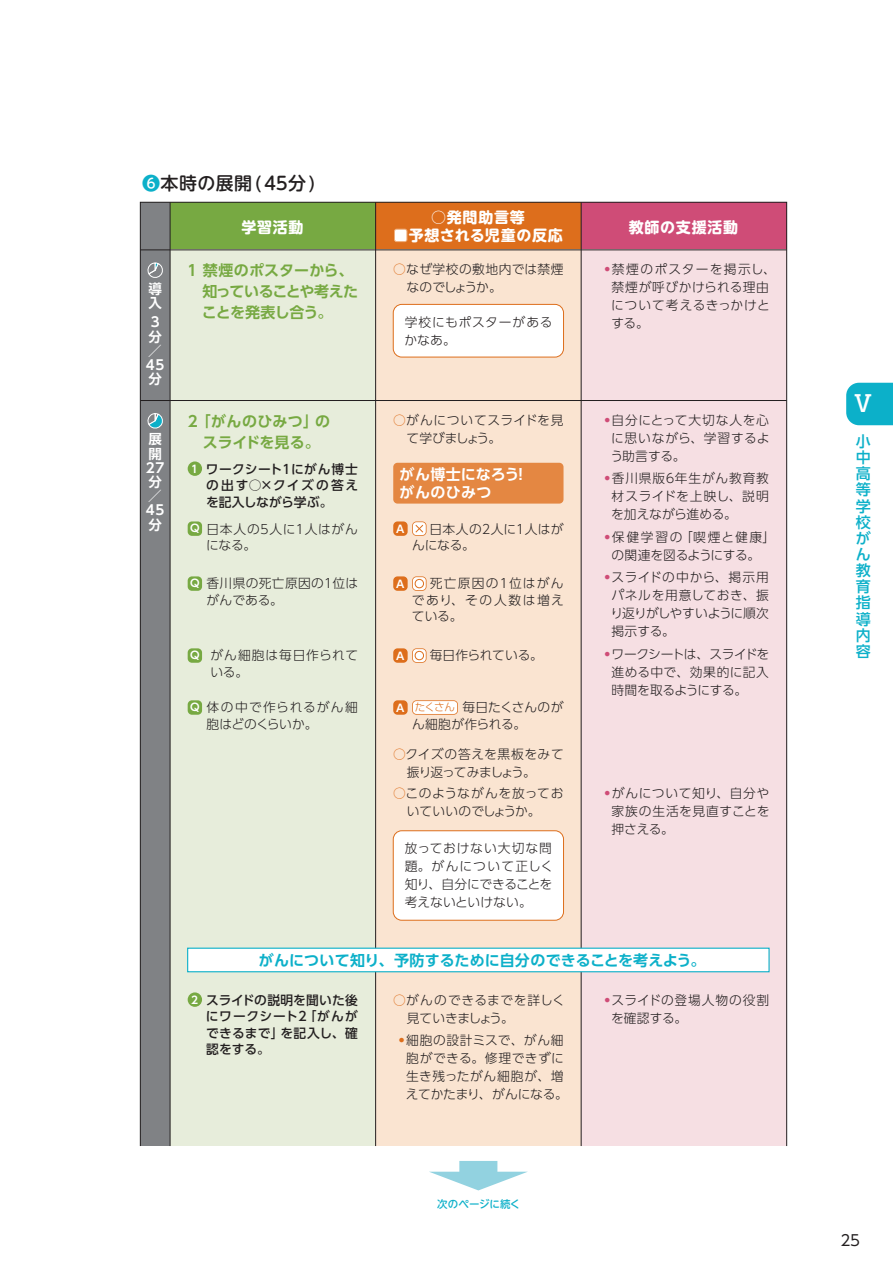
<style>
.page{position:relative;width:893px;height:1263px;background:#fff}
.page>*{position:absolute;margin:0;border:0;box-sizing:border-box;transform-origin:0 0}
.t1{font:500 22.5px "UD Shin Go Pro";color:#fff}
.t2{font:500 18px "UD Shin M Go Pro";letter-spacing:.02em;color:#231f20}
.t3{font:700 15px/21px "UD Shin Go Pro De";letter-spacing:-.02em;color:#77a942;text-align:center}
.t4{font:700 15px "UD Shin Go Pro De";letter-spacing:.005em;color:#0cb0c9}
.t5{font:700 15px/18px "UD Shin M Go Pro";letter-spacing:.05em;color:#fff;text-align:center}
.t6{font:700 15px/21px "UD Shin Go Pro De";letter-spacing:.01em;color:#77a942}
.t7{font:700 15px/18px "UD Shin Go Pro De";letter-spacing:.02em;color:#fff}
.t8{font:500 15px/16.2px "UD Shin Go Pro";color:#0cb0c9;text-align:justify}
.t9{font:15px "MO Clear Tone SG";color:#231f20}
.t10{font:700 13.5px/14.1px "UD Shin Go Pro De";color:#fff}
.t11{font:13.5px "Koz Go Pro";color:#fff}
.t12{font:300 12.75px/18px "UD Shin Go Pro";letter-spacing:.025em;color:#231f20;text-align:justify}
.t13{font:500 12.75px/16.5px "UD Shin Go Pro";letter-spacing:.02em;color:#231f20;text-align:justify}
.t14{font:300 12.75px/18px "UD Shin Go Pro";letter-spacing:.005em;color:#231f20}
.t15{font:300 12.75px/18px "UD Shin Go Pro";letter-spacing:.06em;color:#231f20}
.t16{font:300 12.75px/18px "UD Shin Go Pro";letter-spacing:.05em;color:#231f20}
.t17{font:300 12.75px/16.5px "UD Shin Go Pro";letter-spacing:-.01em;color:#231f20}
.t18{font:300 12.75px/16.5px "UD Shin Go Pro";letter-spacing:.065em;color:#231f20}
.t19{font:300 12.75px "UD Shin Go Pro";letter-spacing:-.015em;color:#231f20}
.t20{font:500 10.5px "UD Shin M Go Pro";letter-spacing:-.005em;color:#0cb0c9}
.t21{font:700 10.5px "UD Shin Go Pro De";color:#fff}
.t22{font:300 10.5px "UD Shin Go Pro";color:#dd6e1c}
.s1{color:#0cb0c9}
.s2{color:#dd6e1c}
.s3{font-family:"UD Shin Go Pro De";font-weight:700;font-size:10.5px;color:#fff}
</style>
<div class="page">
<div style="left:170px;top:202px;width:206px;height:48px;background:#77a942"></div>
<div style="left:376px;top:202px;width:205px;height:48px;background:#dd6e1c"></div>
<div style="left:581px;top:202px;width:206px;height:48px;background:#cf4c77"></div>
<div style="left:394px;top:229px;width:13px;height:13px;background:#fff;border-radius:2px"></div>
<div style="left:394px;top:229px;width:13px;height:13px;border:1px solid #efaf7e;border-radius:2px"></div>
<div style="left:170px;top:250px;width:206px;height:896px;background:#e7eddb"></div>
<div style="left:376px;top:250px;width:205px;height:896px;background:#fae4d1"></div>
<div style="left:581px;top:250px;width:206px;height:896px;background:#f6dfe3"></div>
<div style="left:140px;top:202px;width:30px;height:944px;background:#808285"></div>
<hr style="left:140px;top:249px;width:647px;height:1px;background:#231f20">
<hr style="left:170px;top:202px;width:1px;height:944px;background:#231f20">
<hr style="left:375px;top:202px;width:1px;height:944px;background:#231f20">
<hr style="left:581px;top:202px;width:1px;height:944px;background:#231f20">
<div style="left:393px;top:463px;width:170px;height:41px;background:#e48742;border-radius:4px"></div>
<div style="left:393px;top:304px;width:170px;height:53px;background:#fff;border-radius:9px"></div>
<div style="left:393px;top:304px;width:171px;height:53px;border:1px solid #dd6e1c;border-radius:9px"></div>
<div style="left:393px;top:831px;width:170px;height:89px;background:#fff;border-radius:9px"></div>
<div style="left:393px;top:830px;width:171px;height:90px;border:1px solid #dd6e1c;border-radius:9px"></div>
<div style="left:187px;top:948px;width:583px;height:24px;background:#fff;border:1px solid #0cb0c9"></div>
<div style="left:188px;top:521px;width:14px;height:15px;background:#77a942;border-radius:4px"></div>
<div style="left:188px;top:576px;width:14px;height:15px;background:#77a942;border-radius:4px"></div>
<div style="left:188px;top:648px;width:14px;height:15px;background:#77a942;border-radius:4px"></div>
<div style="left:188px;top:700px;width:14px;height:15px;background:#77a942;border-radius:4px"></div>
<div style="left:393px;top:521px;width:15px;height:15px;background:#dd6e1c;border-radius:4px"></div>
<div style="left:393px;top:576px;width:15px;height:15px;background:#dd6e1c;border-radius:4px"></div>
<div style="left:393px;top:648px;width:15px;height:15px;background:#dd6e1c;border-radius:4px"></div>
<div style="left:393px;top:700px;width:15px;height:15px;background:#dd6e1c;border-radius:4px"></div>
<svg style="left:412px;top:521px;width:14px;height:15px"></svg>
<svg style="left:412px;top:576px;width:14px;height:15px"></svg>
<div style="left:415px;top:579px;width:9px;height:9px;border:1px solid #dd6e1c;border-radius:50%"></div>
<svg style="left:412px;top:648px;width:14px;height:15px"></svg>
<div style="left:415px;top:651px;width:9px;height:9px;border:1px solid #dd6e1c;border-radius:50%"></div>
<svg style="left:412px;top:700px;width:46px;height:15px"></svg>
<div style="left:188px;top:461px;width:14px;height:15px;background:#77a942;border-radius:50%"></div>
<div style="left:188px;top:992px;width:14px;height:15px;background:#77a942;border-radius:50%"></div>
<svg style="left:147px;top:262px;width:16px;height:16px"></svg>
<svg style="left:147px;top:413px;width:16px;height:16px"></svg>
<svg style="left:429px;top:1161px;width:99px;height:29px"></svg>
<hr style="left:140px;top:400px;width:647px;height:1px;background:#231f20">
<div style="left:846px;top:383px;width:47px;height:42px;background:#0cb0c9"></div>
<h2 class="t2" style="left:142px;top:168px;width:175px"><span class="s1">❻</span>本時の展開(４５分)</h2>
<p class="t10" style="left:148px;top:281px;width:15px">導入</p>
<p class="t10" style="left:148px;top:315px;width:15px">3分</p>
<p class="t11" style="left:148px;top:342px;width:15px">／</p>
<p class="t10" style="left:146px;top:357px;width:20px">45分</p>
<p class="t10" style="left:146px;top:432px;width:20px">展開<br>27分</p>
<p class="t11" style="left:148px;top:487px;width:15px">／</p>
<p class="t10" style="left:146px;top:503px;width:20px">45分</p>
<p class="t5" style="left:393px;top:208px;width:171px">○発問助言等<br>　予想される児童の反応</p>
<p class="t5" style="left:241px;top:217px;width:64px">学習活動</p>
<p class="t5" style="left:629px;top:217px;width:111px">教師の支援活動</p>
<p class="t3" style="left:185px;top:260px;width:175px">１ 禁煙のポスターから、　知っていることや考えたことを発表し合う。</p>
<p class="t12" style="left:407px;top:260px;width:158px;text-indent:-13px"><span class="s2">○</span>なぜ学校の敷地内では禁煙なのでしょうか。</p>
<p class="t16" style="left:404px;top:313px;width:150px">学校にもポスターがあるかなあ。</p>
<p class="t6" style="left:188px;top:410px;width:144px">2 「がんのひみつ」の　スライドを見る。</p>
<p class="t12" style="left:406px;top:410px;width:158px;text-indent:-13px"><span class="s2">○</span>がんについてスライドを見て学びましょう。</p>
<p class="t7" style="left:400px;top:465px;width:130px">がん博士になろう！がんのひみつ</p>
<p class="t13" style="left:206px;top:460px;width:154px;text-indent:-15px"><span class="s3">1</span> ワークシート１にがん博士の出す○×クイズの答えを記入しながら学ぶ。</p>
<p class="t21" style="left:190px;top:520px;width:11px">Q</p>
<p class="t12" style="left:206px;top:520px;width:153px;line-height:16.5px">日本人の５人に１人はがんになる。</p>
<p class="t17" style="left:412px;top:520px;width:153px">　 日本人の２人に１人はがんになる。</p>
<p class="t21" style="left:396px;top:520px;width:10px">A</p>
<p class="t12" style="left:207px;top:575px;width:153px;line-height:16.5px">香川県の死亡原因の１位はがんである。</p>
<p class="t21" style="left:190px;top:575px;width:11px">Q</p>
<p class="t12" style="left:412px;top:575px;width:154px;line-height:16.5px">　 死亡原因の１位はがんであり、その人数は増えている。</p>
<p class="t21" style="left:396px;top:575px;width:10px">A</p>
<p class="t21" style="left:190px;top:647px;width:11px">Q</p>
<p class="t18" style="left:210px;top:647px;width:149px">がん細胞は毎日作られている。</p>
<p class="t16" style="left:207px;top:699px;width:153px;line-height:16.5px">体の中で作られるがん細胞はどのくらいか。</p>
<p class="t21" style="left:190px;top:699px;width:11px">Q</p>
<p class="t19" style="left:396px;top:645px;width:148px"><span class="s3">A</span> 　 毎日作られている。</p>
<p class="t12" style="left:412px;top:699px;width:153px;line-height:16.5px">　　　 毎日たくさんのがん細胞が作られる。</p>
<p class="t22" style="left:415px;top:699px;width:42px">たくさん</p>
<p class="t21" style="left:396px;top:699px;width:10px">A</p>
<p class="t14" style="left:407px;top:744px;width:158px;text-indent:-14px"><span class="s2">○</span>クイズの答えを黒板をみて振り返ってみましょう。</p>
<p class="t14" style="left:407px;top:784px;width:158px;text-indent:-14px"><span class="s2">○</span>このようながんを放っておいていいのでしょうか。</p>
<p class="t12" style="left:405px;top:839px;width:150px">放っておけない大切な問題。がんについて正しく知り、自分にできることを考えないといけない。</p>
<p class="t15" style="left:611px;top:260px;width:166px;text-indent:-6px"><sup>●</sup> 禁煙のポスターを掲示し、禁煙が呼びかけられる理由について考えるきっかけとする。</p>
<p class="t12" style="left:610px;top:410px;width:161px;text-indent:-6px"><sup>●</sup> 自分にとって大切な人を心に思いながら、学習するよう助言する。</p>
<p class="t12" style="left:611px;top:469px;width:159px;text-indent:-6px"><sup>●</sup> 香川県版６年生がん教育教材スライドを上映し、説明を加えながら進める。</p>
<p class="t12" style="left:611px;top:527px;width:165px;text-indent:-7px"><sup>●</sup> 保健学習の「喫煙と健康」の関連を図るようにする。</p>
<p class="t12" style="left:610px;top:568px;width:160px;text-indent:-6px"><sup>●</sup> スライドの中から、掲示用パネルを用意しておき、振り返りがしやすいように順次掲示する。</p>
<p class="t12" style="left:611px;top:644px;width:159px;text-indent:-7px"><sup>●</sup> ワークシートは、スライドを進める中で、効果的に記入時間を取るようにする。</p>
<p class="t12" style="left:611px;top:784px;width:159px;text-indent:-7px"><sup>●</sup> がんについて知り、自分や家族の生活を見直すことを押さえる。</p>
<p class="t4" style="left:259px;top:948px;width:448px">がんについて知り、予防するために自分のできることを考えよう。</p>
<p class="t13" style="left:206px;top:991px;width:153px;text-indent:-15px"><span class="s3">2</span> スライドの説明を聞いた後にワークシート２「がんができるまで」を記入し、確認をする。</p>
<p class="t14" style="left:407px;top:991px;width:160px;text-indent:-14px"><span class="s2">○</span>がんのできるまでを詳しく見ていきましょう。</p>
<p class="t12" style="left:399px;top:1031px;width:170px;text-align:center"><sup>●</sup> 細胞の設計ミスで、がん細胞ができる。修理できずに生き残ったがん細胞が、増えてかたまり、がんになる。</p>
<p class="t12" style="left:611px;top:991px;width:159px;text-indent:-6px"><sup>●</sup> スライドの登場人物の役割を確認する。</p>
<p class="t20" style="left:437px;top:1195px;width:85px">次のページに続く</p>
<h1 class="t1" style="left:852px;top:385px;width:24px">Ⅴ</h1>
<p class="t8" style="left:856px;top:432px;width:17px">小中高等学校がん教育指導内容</p>
<p class="t9" style="left:841px;top:1230px;width:20px">25</p>
</div>
